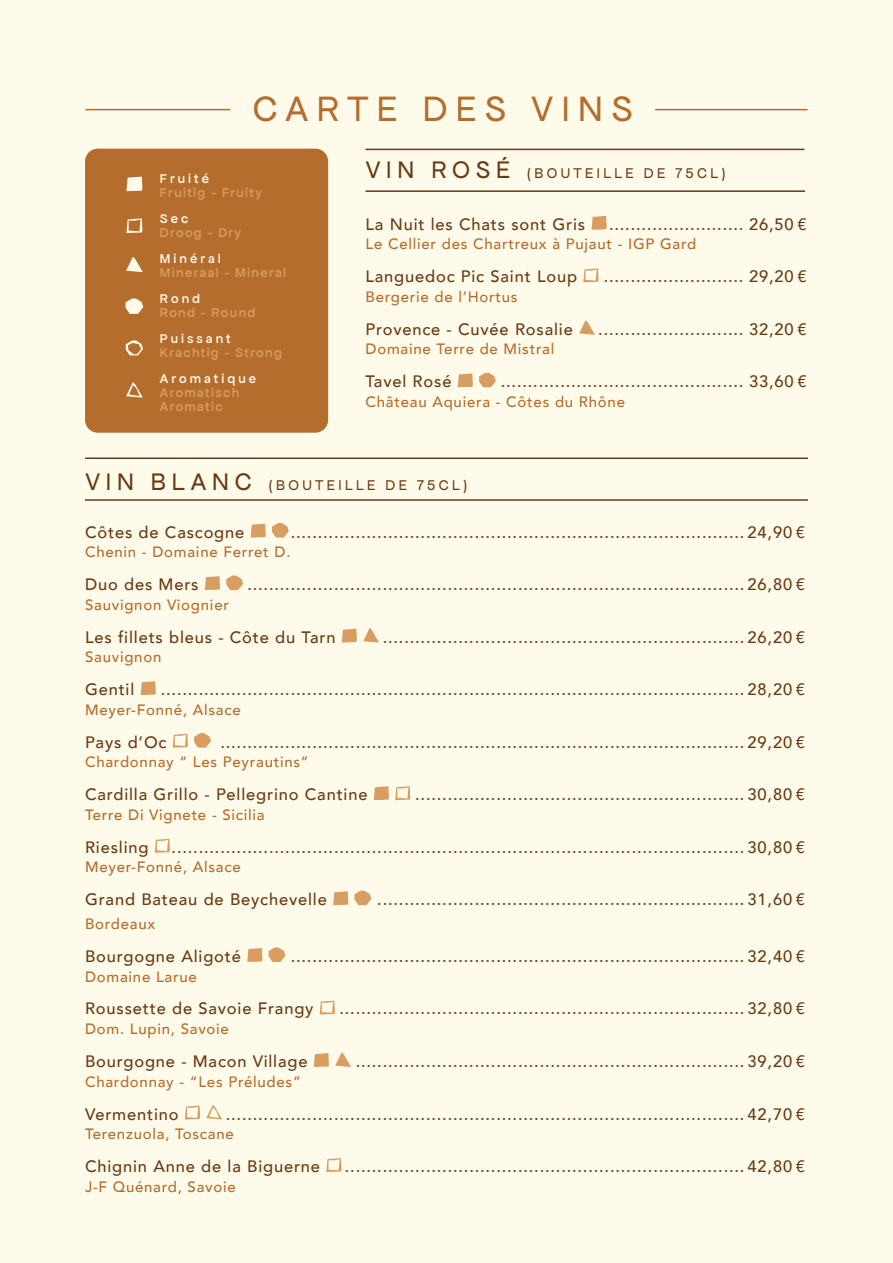
<style>
.page{position:relative;width:893px;height:1263px;background:#fefbea}
.page>*{position:absolute;margin:0;border:0;box-sizing:border-box;transform-origin:0 0}
.FR{font:37.5px "Apfel Grotezk";letter-spacing:.225em;color:#b56d2e}
.FR-2{font:500 16.5px "Avenir";letter-spacing:.05em;color:#6a3a16}
.fr_info{font:500 16.5px "Avenir";letter-spacing:.05em;color:#6a3a16}
.fr_info-2{font:500 15px "Avenir";letter-spacing:.05em;color:#b56d2e}
.t1{font:15px "Apfel Grotezk";letter-spacing:.225em;color:#6a3a16}
.t2{font:13.5px/13.5px "Apfel Grotezk Mittel";letter-spacing:.1em;color:#d89d60}
.t3{font:13.5px "Apfel Grotezk Mittel";letter-spacing:.225em;color:#fefbea}
.s1{font-size:25.5px}
</style>
<div class="page">
<hr style="left:365px;top:149px;width:439px;height:1px;background:#6a3a16">
<hr style="left:85px;top:109px;width:145px;height:1px;background:#b56d2e">
<hr style="left:655px;top:109px;width:153px;height:1px;background:#b56d2e">
<hr style="left:365px;top:190px;width:440px;height:2px;background:#6a3a16">
<svg style="left:591px;top:216px;width:16px;height:14px"></svg>
<svg style="left:583px;top:268px;width:15px;height:14px"></svg>
<svg style="left:579px;top:320px;width:16px;height:15px"></svg>
<svg style="left:458px;top:373px;width:15px;height:14px"></svg>
<svg style="left:479px;top:373px;width:17px;height:14px"></svg>
<hr style="left:85px;top:457px;width:723px;height:2px;background:#6a3a16">
<hr style="left:85px;top:499px;width:723px;height:2px;background:#6a3a16">
<svg style="left:251px;top:524px;width:15px;height:13px"></svg>
<svg style="left:272px;top:523px;width:17px;height:14px"></svg>
<svg style="left:205px;top:576px;width:15px;height:14px"></svg>
<svg style="left:226px;top:575px;width:17px;height:15px"></svg>
<svg style="left:342px;top:629px;width:15px;height:13px"></svg>
<svg style="left:363px;top:628px;width:16px;height:14px"></svg>
<svg style="left:141px;top:681px;width:15px;height:14px"></svg>
<svg style="left:173px;top:734px;width:15px;height:14px"></svg>
<svg style="left:194px;top:733px;width:17px;height:15px"></svg>
<svg style="left:374px;top:786px;width:15px;height:14px"></svg>
<svg style="left:395px;top:786px;width:15px;height:14px"></svg>
<svg style="left:155px;top:839px;width:15px;height:14px"></svg>
<svg style="left:333px;top:891px;width:15px;height:14px"></svg>
<svg style="left:354px;top:891px;width:17px;height:14px"></svg>
<svg style="left:247px;top:948px;width:15px;height:14px"></svg>
<svg style="left:269px;top:947px;width:16px;height:15px"></svg>
<svg style="left:320px;top:1000px;width:15px;height:14px"></svg>
<svg style="left:314px;top:1053px;width:15px;height:14px"></svg>
<svg style="left:335px;top:1052px;width:16px;height:15px"></svg>
<svg style="left:185px;top:1105px;width:15px;height:14px"></svg>
<svg style="left:206px;top:1105px;width:16px;height:14px"></svg>
<svg style="left:326px;top:1158px;width:15px;height:14px"></svg>
<div style="left:85px;top:149px;width:243px;height:284px;background:#b56d2e;border-radius:13px"></div>
<svg style="left:126px;top:298px;width:17px;height:16px"></svg>
<svg style="left:126px;top:177px;width:16px;height:14px"></svg>
<svg style="left:126px;top:218px;width:16px;height:15px"></svg>
<svg style="left:126px;top:340px;width:17px;height:15px"></svg>
<svg style="left:126px;top:257px;width:17px;height:15px"></svg>
<svg style="left:126px;top:382px;width:17px;height:16px"></svg>
<p class="FR" style="left:253px;top:89px;width:382px">CARTE DES VINS</p>
<p class="t3" style="left:160px;top:171px;width:51px">Fruité</p>
<p class="t2" style="left:160px;top:186px;width:104px">Fruitig - Fruity</p>
<p class="t3" style="left:160px;top:211px;width:30px">Sec</p>
<p class="t2" style="left:160px;top:226px;width:83px">Droog - Dry</p>
<p class="t3" style="left:160px;top:251px;width:62px">Minéral</p>
<p class="t2" style="left:160px;top:266px;width:128px">Mineraal - Mineral</p>
<p class="t3" style="left:160px;top:291px;width:42px">Rond</p>
<p class="t2" style="left:160px;top:306px;width:97px">Rond - Round</p>
<p class="t3" style="left:160px;top:331px;width:72px">Puissant</p>
<p class="t2" style="left:160px;top:346px;width:124px">Krachtig - Strong</p>
<p class="t3" style="left:160px;top:371px;width:98px">Aromatique</p>
<p class="t2" style="left:160px;top:386px;width:81px">Aromatisch<br>Aromatic</p>
<p class="t1" style="left:366px;top:165px;width:361px"><span class="s1">VIN ROSÉ</span> (BOUTEILLE DE 75CL)</p>
<p class="FR-2" style="left:365px;top:210px;width:221px">La Nuit les Chats sont Gris</p>
<p class="FR-2" style="left:609px;top:210px;width:199px">......................... 26,50 €</p>
<p class="fr_info-2" style="left:365px;top:231px;width:332px">Le Cellier des Chartreux à Pujaut - IGP Gard</p>
<p class="FR-2" style="left:365px;top:262px;width:213px">Languedoc Pic Saint Loup</p>
<p class="FR-2" style="left:604px;top:262px;width:204px">.......................... 29,20 €</p>
<p class="fr_info-2" style="left:365px;top:284px;width:154px">Bergerie de l’Hortus</p>
<p class="FR-2" style="left:365px;top:315px;width:209px">Provence - Cuvée Rosalie</p>
<p class="FR-2" style="left:598px;top:315px;width:210px">........................... 32,20 €</p>
<p class="fr_info-2" style="left:365px;top:336px;width:190px">Domaine Terre de Mistral</p>
<p class="FR-2" style="left:365px;top:367px;width:87px">Tavel Rosé</p>
<p class="FR-2" style="left:501px;top:367px;width:307px">............................................. 33,60 €</p>
<p class="fr_info-2" style="left:365px;top:389px;width:261px">Château Aquiera - Côtes du Rhône</p>
<p class="t1" style="left:85px;top:477px;width:383px"><span class="s1">VIN BLANC</span> (BOUTEILLE DE 75CL)</p>
<p class="FR-2" style="left:85px;top:517px;width:161px">Côtes de Cascogne</p>
<p class="FR-2" style="left:291px;top:517px;width:516px">.................................................................................... 24,90 €</p>
<p class="fr_info-2" style="left:85px;top:539px;width:207px">Chenin - Domaine Ferret D.</p>
<p class="FR-2" style="left:85px;top:570px;width:115px">Duo des Mers</p>
<p class="FR-2" style="left:247px;top:570px;width:559px">............................................................................................ 26,80 €</p>
<p class="fr_info-2" style="left:85px;top:591px;width:145px">Sauvignon Viognier</p>
<p class="FR-2" style="left:85px;top:622px;width:252px">Les fillets bleus - Côte du Tarn</p>
<p class="FR-2" style="left:383px;top:622px;width:424px">................................................................... 26,20 €</p>
<p class="fr_info-2" style="left:85px;top:644px;width:78px">Sauvignon</p>
<p class="FR-2" style="left:85px;top:675px;width:51px">Gentil</p>
<p class="FR-2" style="left:161px;top:675px;width:646px">............................................................................................................ 28,20 €</p>
<p class="fr_info-2" style="left:85px;top:696px;width:157px">Meyer-Fonné, Alsace</p>
<p class="FR-2" style="left:85px;top:728px;width:83px">Pays d’Oc</p>
<p class="FR-2" style="left:220px;top:728px;width:586px">................................................................................................. 29,20 €</p>
<p class="fr_info-2" style="left:85px;top:749px;width:225px">Chardonnay “ Les Peyrautins”</p>
<p class="FR-2" style="left:85px;top:780px;width:284px">Cardilla Grillo - Pellegrino Cantine</p>
<p class="FR-2" style="left:415px;top:780px;width:391px">............................................................. 30,80 €</p>
<p class="fr_info-2" style="left:85px;top:801px;width:181px">Terre Di Vignete - Sicilia</p>
<p class="FR-2" style="left:85px;top:833px;width:65px">Riesling</p>
<p class="FR-2" style="left:172px;top:833px;width:635px">.......................................................................................................... 30,80 €</p>
<p class="fr_info-2" style="left:85px;top:854px;width:157px">Meyer-Fonné, Alsace</p>
<p class="fr_info" style="left:85px;top:885px;width:243px">Grand Bateau de Beychevelle</p>
<p class="fr_info" style="left:377px;top:885px;width:429px">.................................................................... 31,60 €</p>
<p class="fr_info-2" style="left:85px;top:911px;width:72px">Bordeaux</p>
<p class="FR-2" style="left:85px;top:942px;width:157px">Bourgogne Aligoté</p>
<p class="FR-2" style="left:291px;top:942px;width:516px">.................................................................................... 32,40 €</p>
<p class="fr_info-2" style="left:85px;top:963px;width:113px">Domaine Larue</p>
<p class="FR-2" style="left:85px;top:994px;width:230px">Roussette de Savoie Frangy</p>
<p class="FR-2" style="left:339px;top:994px;width:467px">........................................................................... 32,80 €</p>
<p class="fr_info-2" style="left:85px;top:1016px;width:145px">Dom. Lupin, Savoie</p>
<p class="FR-2" style="left:85px;top:1047px;width:224px">Bourgogne - Macon Village</p>
<p class="FR-2" style="left:356px;top:1047px;width:451px">........................................................................ 39,20 €</p>
<p class="fr_info-2" style="left:85px;top:1068px;width:217px">Chardonnay - “Les Préludes”</p>
<p class="FR-2" style="left:85px;top:1099px;width:95px">Vermentino</p>
<p class="FR-2" style="left:226px;top:1099px;width:581px">................................................................................................ 42,70 €</p>
<p class="fr_info-2" style="left:85px;top:1121px;width:150px">Terenzuola, Toscane</p>
<p class="FR-2" style="left:85px;top:1152px;width:237px">Chignin Anne de la Biguerne</p>
<p class="FR-2" style="left:345px;top:1152px;width:462px">.......................................................................... 42,80 €</p>
<p class="fr_info-2" style="left:85px;top:1173px;width:152px">J-F Quénard, Savoie</p>
</div>
